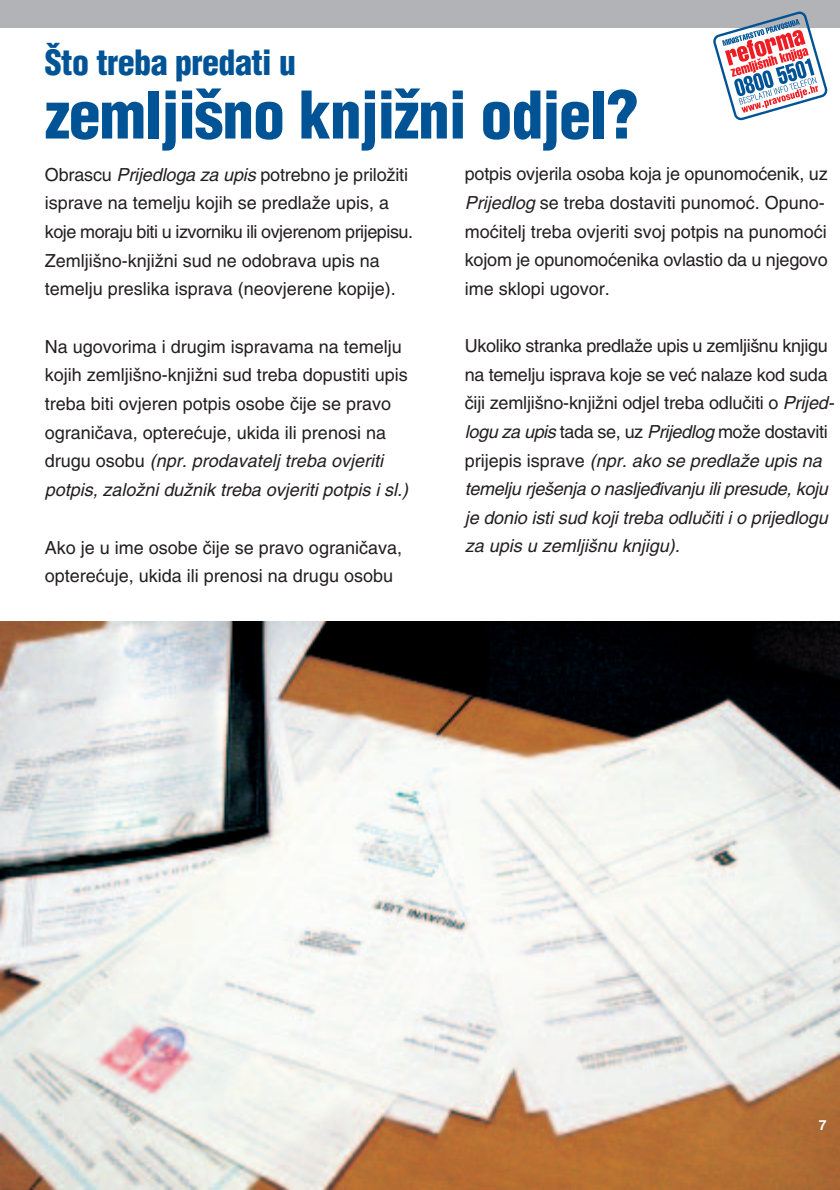
<style>
.page{position:relative;width:840px;height:1190px;background:#fff}
.page>*{position:absolute;margin:0;border:0;box-sizing:border-box;transform-origin:0 0}
.t1{font:900 condensed 64px "Helvetica";letter-spacing:-.015em;color:#005495}
.t2{font:900 condensed 34px "Helvetica";letter-spacing:-.015em;color:#005495}
.t3{font:18px/28.6px "Helvetica";color:#231f20}
.t4{font:italic 18px/28.6px "Helvetica";letter-spacing:-.005em;color:#231f20}
.t5{font:700 14px "Helvetica";color:#fff}
.s1{font-style:italic}
.s2{font-style:normal}
</style>
<div class="page">
<img style="left:0;top:621px;width:839px;height:569px">
<div style="left:0;top:0;width:839px;height:28px;background:#b2b3b7"></div>
<svg style="left:713px;top:11px;width:115px;height:110px"></svg>
<h2 class="t2" style="left:45px;top:50px;width:253px">©to treba predati u</h2>
<h1 class="t1" style="left:45px;top:93px;width:595px">zemljiπno knjiæni odjel?</h1>
<p class="t3" style="left:45px;top:162px;width:370px">Obrascu <span class="s1">Prijedloga za upis</span> potrebno je priložiti isprave na temelju kojih se predlaže upis, a koje moraju biti u izvorniku ili ovjerenom prijepisu.<br>Zemljišno-knjižni sud ne odobrava upis na temelju preslika isprava (neovjerene kopije).</p>
<p class="t3" style="left:465px;top:162px;width:364px">potpis ovjerila osoba koja je opunomoćenik, uz <span class="s1">Prijedlog</span> se treba dostaviti punomoć. Opuno&shy;moćitelj treba ovjeriti svoj potpis na punomoći kojom je opunomoćenika ovlastio da u njegovo ime sklopi ugovor.</p>
<p class="t3" style="left:45px;top:334px;width:365px">Na ugovorima i drugim ispravama na temelju kojih zemljišno-knjižni sud treba dopustiti upis treba biti ovjeren potpis osobe čije se pravo ograničava, opterećuje, ukida ili prenosi na drugu osobu <span class="s1">(npr. prodavatelj treba ovjeriti potpis, založni dužnik treba ovjeriti potpis i sl.)</span></p>
<p class="t3" style="left:45px;top:535px;width:359px">Ako je u ime osobe čije se pravo ograničava, opterećuje, ukida ili prenosi na drugu osobu</p>
<p class="t4" style="left:465px;top:333px;width:371px"><span class="s2">Ukoliko stranka predlaže upis u zemljišnu knjigu na temelju isprava koje se već nalaze kod suda čiji zemljišno-knjižni odjel treba odlučiti o</span> Prijed&shy;logu za upis <span class="s2">tada se, uz</span> Prijedlog <span class="s2">može dostaviti prijepis isprave</span> (npr. ako se predlaže upis na temelju rješenja o naslje-ivanju ili presude, koju je donio isti sud koji treba odlučiti i o prijedlogu za upis u zemljišnu knjigu).</p>
<p class="t5" style="left:819px;top:1120px;width:9px">7</p>
</div>
